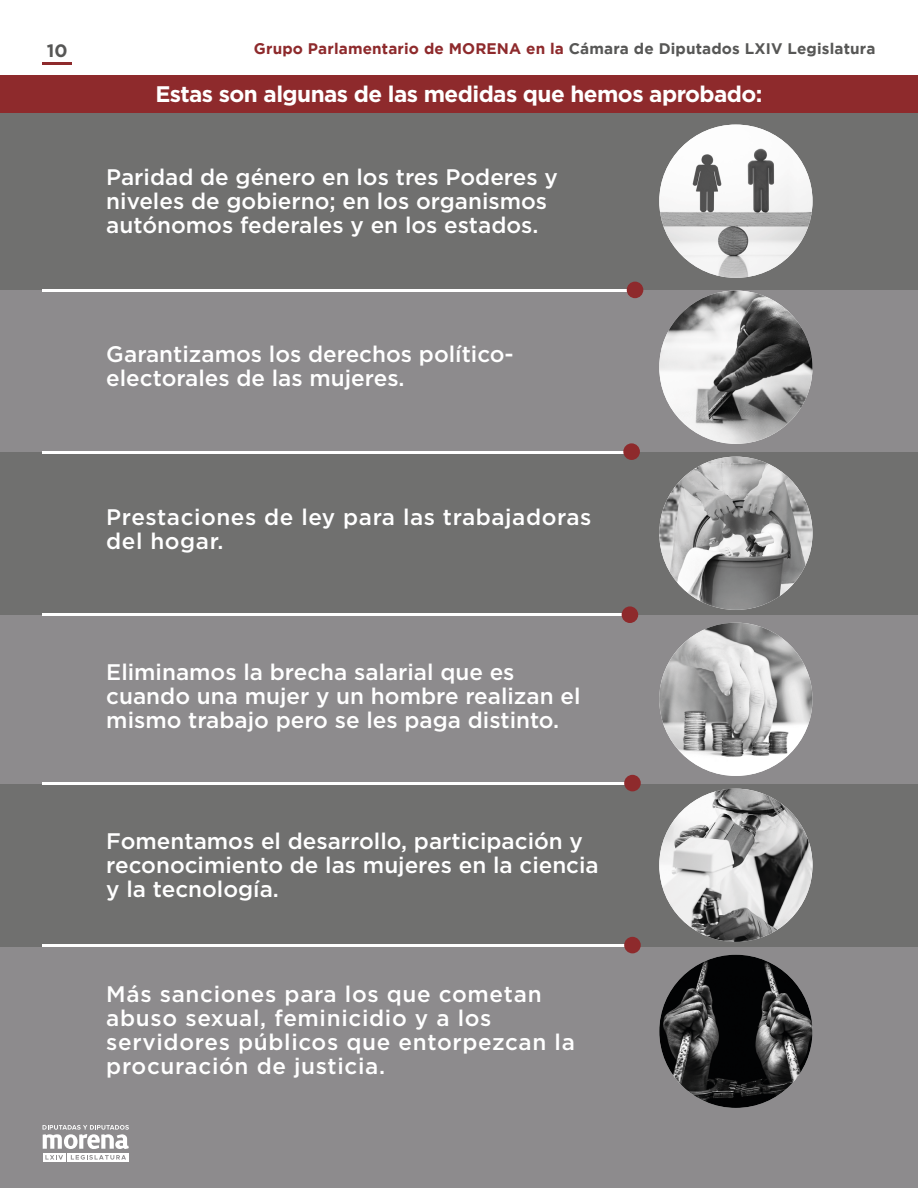
<style>
.page{position:relative;width:918px;height:1188px;background:#fff}
.page>*{position:absolute;margin:0;border:0;box-sizing:border-box;transform-origin:0 0}
.t1{font:500 22.5px/24px "Gotham";color:#fff}
.t2{font:500 22.5px/24px "Gotham";letter-spacing:.03em;color:#fff}
.t3{font:500 22.5px/24px "Gotham";letter-spacing:.025em;color:#fff}
.portadacintillo{font:700 22.5px "Gotham";letter-spacing:-.025em;color:#fff}
.t4{font:700 18px "Gotham";color:#575756}
.t5{font:700 15.3px "Gotham";letter-spacing:.01em;color:#575756}
.s1{color:#8e2a2c}
</style>
<div class="page">
<hr style="left:43px;top:63px;width:29px;height:2px;background:#8e2a2c">
<div style="left:0;top:75px;width:918px;height:1113px;background:#8d8b8d"></div>
<div style="left:0;top:113px;width:918px;height:177px;background:#70706f"></div>
<div style="left:0;top:452px;width:918px;height:163px;background:#70706f"></div>
<div style="left:0;top:784px;width:918px;height:163px;background:#70706f"></div>
<div style="left:0;top:75px;width:918px;height:38px;background:#8e2a2c"></div>
<div style="left:43px;top:1153px;width:23px;height:8px;background:#fff"></div>
<div style="left:68px;top:1153px;width:61px;height:8px;background:#fff"></div>
<svg style="left:45px;top:1155px;width:18px;height:5px"></svg>
<svg style="left:71px;top:1155px;width:55px;height:5px"></svg>
<svg style="left:43px;top:1125px;width:86px;height:24px"></svg>
<hr style="left:43px;top:290px;width:588px;height:2px;background:#fff">
<div style="left:627px;top:282px;width:16px;height:16px;background:#8e2a2c;border-radius:50%"></div>
<hr style="left:43px;top:451px;width:588px;height:3px;background:#fff">
<div style="left:623px;top:443px;width:17px;height:17px;background:#8e2a2c;border-radius:50%"></div>
<hr style="left:43px;top:614px;width:588px;height:2px;background:#fff">
<div style="left:622px;top:606px;width:16px;height:17px;background:#8e2a2c;border-radius:50%"></div>
<hr style="left:43px;top:783px;width:588px;height:2px;background:#fff">
<div style="left:624px;top:775px;width:17px;height:16px;background:#8e2a2c;border-radius:50%"></div>
<hr style="left:43px;top:945px;width:588px;height:2px;background:#fff">
<div style="left:624px;top:937px;width:17px;height:16px;background:#8e2a2c;border-radius:50%"></div>
<img style="left:659px;top:125px;width:154px;height:153px;border-radius:77px">
<img style="left:659px;top:291px;width:154px;height:153px;border-radius:77px">
<img style="left:659px;top:457px;width:154px;height:153px;border-radius:77px">
<img style="left:659px;top:623px;width:154px;height:153px;border-radius:77px">
<img style="left:659px;top:789px;width:154px;height:153px;border-radius:77px">
<img style="left:659px;top:955px;width:154px;height:153px;border-radius:77px">
<p class="t4" style="left:47px;top:39px;width:22px">10</p>
<p class="t5" style="left:254px;top:39px;width:623px"><span class="s1">Grupo Parlamentario de MORENA en la</span> Cámara de Diputados LXIV Legislatura</p>
<p class="portadacintillo" style="left:155px;top:79px;width:609px">Estas son algunas de las medidas que hemos aprobado:</p>
<p class="t1" style="left:106px;top:165px;width:453px">Paridad de género en los tres Poderes y niveles de gobierno; en los organismos autónomos federales y en los estados.</p>
<p class="t1" style="left:106px;top:342px;width:409px">Garantizamos los derechos político&shy;electorales de las mujeres.</p>
<p class="t3" style="left:106px;top:505px;width:487px">Prestaciones de ley para las trabajadoras del hogar.</p>
<p class="t1" style="left:106px;top:659px;width:476px">Eliminamos la brecha salarial que es cuando una mujer y un hombre realizan el mismo trabajo pero se les paga distinto.</p>
<p class="t1" style="left:106px;top:829px;width:494px">Fomentamos el desarrollo, participación y reconocimiento de las mujeres en la ciencia y la tecnología.</p>
<p class="t2" style="left:106px;top:982px;width:470px">Más sanciones para los que cometan abuso sexual, feminicidio y a los servidores públicos que entorpezcan la procuración de justicia.</p>
</div>
